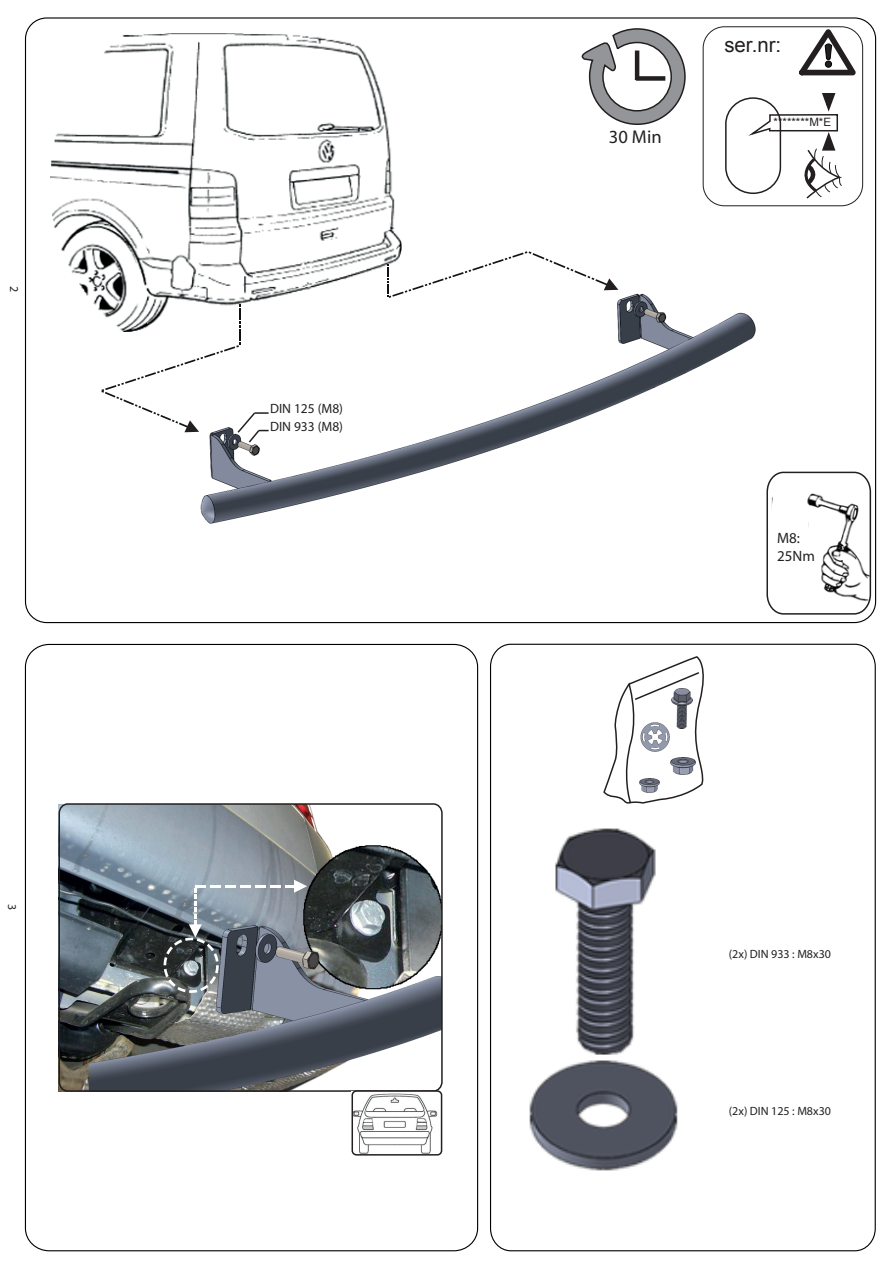
<style>
.page{position:relative;width:893px;height:1263px;background:#fff}
.page>*{position:absolute;margin:0;border:0;box-sizing:border-box;transform-origin:0 0}
.t1{font:20.4px "Arial";color:#231f20}
.t2{font:18.6px "Myriad Pro";color:#231f20}
.t3{font:15px/18px "Myriad Pro";color:#231f20}
.t4{font:13.5px "Myriad Pro";color:#231f20}
.t5{font:12px "Myriad Pro";color:#231f20}
.t6{font:11.55px "Arial";color:#231f20}
</style>
<div class="page">
<img style="left:59px;top:804px;width:381px;height:287px">
<img style="left:200px;top:289px;width:556px;height:235px">
<svg style="left:603px;top:656px;width:101px;height:148px"></svg>
<div style="left:58px;top:803px;width:385px;height:289px;border:2px solid #231f20;border-radius:9px"></div>
<svg style="left:581px;top:28px;width:105px;height:97px"></svg>
<hr style="left:635px;top:51px;width:4px;height:29px;background:#231f20">
<div style="left:636px;top:76px;width:29px;height:5px;background:#231f20"></div>
<div style="left:6px;top:561px;width:14px;height:27px;border:2px solid #fff;border-radius:50%"></div>
<img style="left:639px;top:778px;width:21px;height:14px">
<img style="left:671px;top:758px;width:24px;height:16px">
<img style="left:672px;top:689px;width:20px;height:40px">
<img style="left:636px;top:721px;width:38px;height:32px">
<div style="left:725px;top:97px;width:56px;height:97px;border:2px solid #231f20;border-radius:27px"></div>
<svg style="left:750px;top:93px;width:92px;height:106px"></svg>
<svg style="left:799px;top:29px;width:57px;height:47px"></svg>
<div style="left:825px;top:61px;width:7px;height:6px;border:1px solid #000001;border-radius:50%"></div>
<div style="left:703px;top:26px;width:160px;height:180px;border:1px solid #231f20;border-radius:21px"></div>
<img style="left:50px;top:33px;width:352px;height:299px">
<svg style="left:766px;top:471px;width:106px;height:144px"></svg>
<svg style="left:387px;top:251px;width:231px;height:47px"></svg>
<svg style="left:101px;top:304px;width:168px;height:140px"></svg>
<img style="left:555px;top:828px;width:101px;height:227px">
<img style="left:529px;top:1060px;width:149px;height:111px">
<svg style="left:164px;top:880px;width:143px;height:113px;background:#757e87"></svg>
<img style="left:354px;top:1093px;width:88px;height:62px">
<div style="left:351px;top:1090px;width:91px;height:65px;border:2px solid #231f20;border-radius:4px"></div>
<p class="t5" style="left:22px;top:286px;width:8px;rotate:90deg">2</p>
<p class="t5" style="left:20px;top:904px;width:8px;rotate:90deg">3</p>
<p class="t4" style="left:270px;top:400px;width:75px">DIN 125 (M8)</p>
<p class="t4" style="left:270px;top:418px;width:75px">DIN 933 (M8)</p>
<h2 class="t2" style="left:609px;top:125px;width:54px">30 Min</h2>
<h1 class="t1" style="left:724px;top:31px;width:58px">ser.nr:</h1>
<p class="t6" style="left:773px;top:114px;width:59px">********M*E</p>
<p class="t3" style="left:777px;top:529px;width:39px">M8:<br>25Nm</p>
<p class="t5" style="left:729px;top:946px;width:104px">(2x) DIN 933 : M8x30</p>
<p class="t5" style="left:729px;top:1103px;width:104px">(2x) DIN 125 : M8x30</p>
</div>
